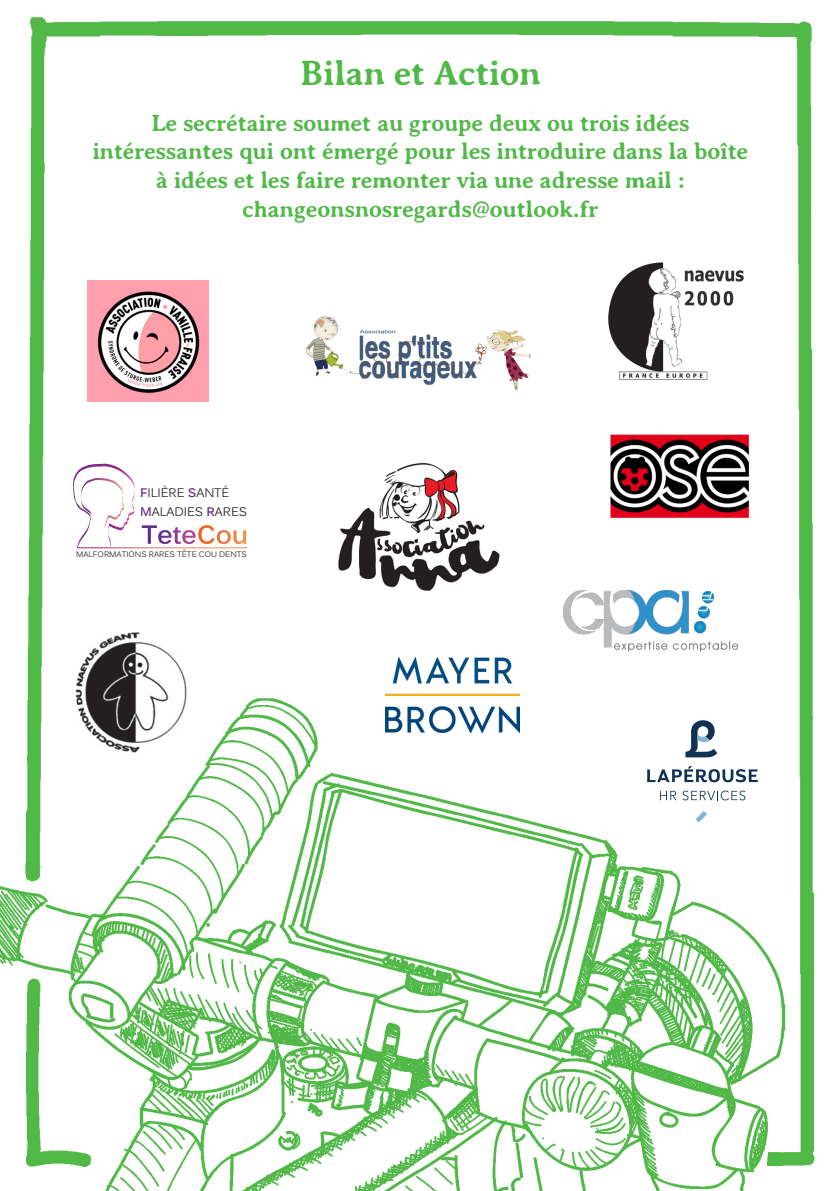
<style>
.page{position:relative;width:840px;height:1191px;background:#fff}
.page>*{position:absolute;margin:0;border:0;box-sizing:border-box;transform-origin:0 0}
.titre{font:700 36px "Averia Serif";letter-spacing:-.02em;color:#51b948}
.titre-2{font:700 24px/28.8px "Averia Serif";letter-spacing:-.02em;color:#51b948;text-align:center}
.t1{font:12.4px "Kalinga";color:#231f20}
.t2{font:8px "Kalinga";color:#231f20}
.s1{font-weight:700;color:#602c8c}
</style>
<div class="page">
<img style="left:0;top:17px;width:815px;height:1174px">
<img style="left:87px;top:280px;width:121px;height:121px">
<img style="left:317px;top:446px;width:208px;height:162px">
<svg style="left:695px;top:811px;width:11px;height:11px"></svg>
<svg style="left:646px;top:766px;width:111px;height:16px"></svg>
<svg style="left:685px;top:720px;width:31px;height:37px"></svg>
<svg style="left:659px;top:791px;width:17px;height:9px"></svg>
<svg style="left:682px;top:790px;width:63px;height:10px"></svg>
<img style="left:69px;top:633px;width:120px;height:119px">
<img style="left:608px;top:263px;width:137px;height:117px">
<img style="left:282px;top:304px;width:273px;height:94px">
<img style="left:562px;top:591px;width:183px;height:62px">
<div style="left:69px;top:464px;width:189px;height:111px;background:#fff"></div>
<svg style="left:77px;top:548px;width:170px;height:1px"></svg>
<div style="left:83px;top:500px;width:45px;height:75px;background:#fff"></div>
<svg style="left:73px;top:464px;width:62px;height:84px"></svg>
<svg style="left:142px;top:525px;width:104px;height:19px"></svg>
<img style="left:608px;top:432px;width:142px;height:87px">
<img style="left:385px;top:657px;width:134px;height:75px">
<p class="titre" style="left:299px;top:53px;width:243px">Bilan et Action</p>
<p class="titre-2" style="left:92px;top:108px;width:657px">Le secrétaire soumet au groupe deux ou trois idées intéressantes qui ont émergé pour les introduire dans la boîte à idées et les faire remonter via une adresse mail :</p>
<p class="titre-2" style="left:242px;top:195px;width:358px">changeonsnosregards@outlook.fr</p>
<p class="t1" style="left:140px;top:484px;width:91px"><span class="s1">F</span>ILIÈRE <span class="s1">S</span>ANTÉ</p>
<p class="t1" style="left:140px;top:503px;width:108px"><span class="s1">M</span>ALADIES <span class="s1">R</span>ARES</p>
<p class="t2" style="left:76px;top:549px;width:172px">MALFORMATIONS RARES TÊTE COU DENTS</p>
</div>
